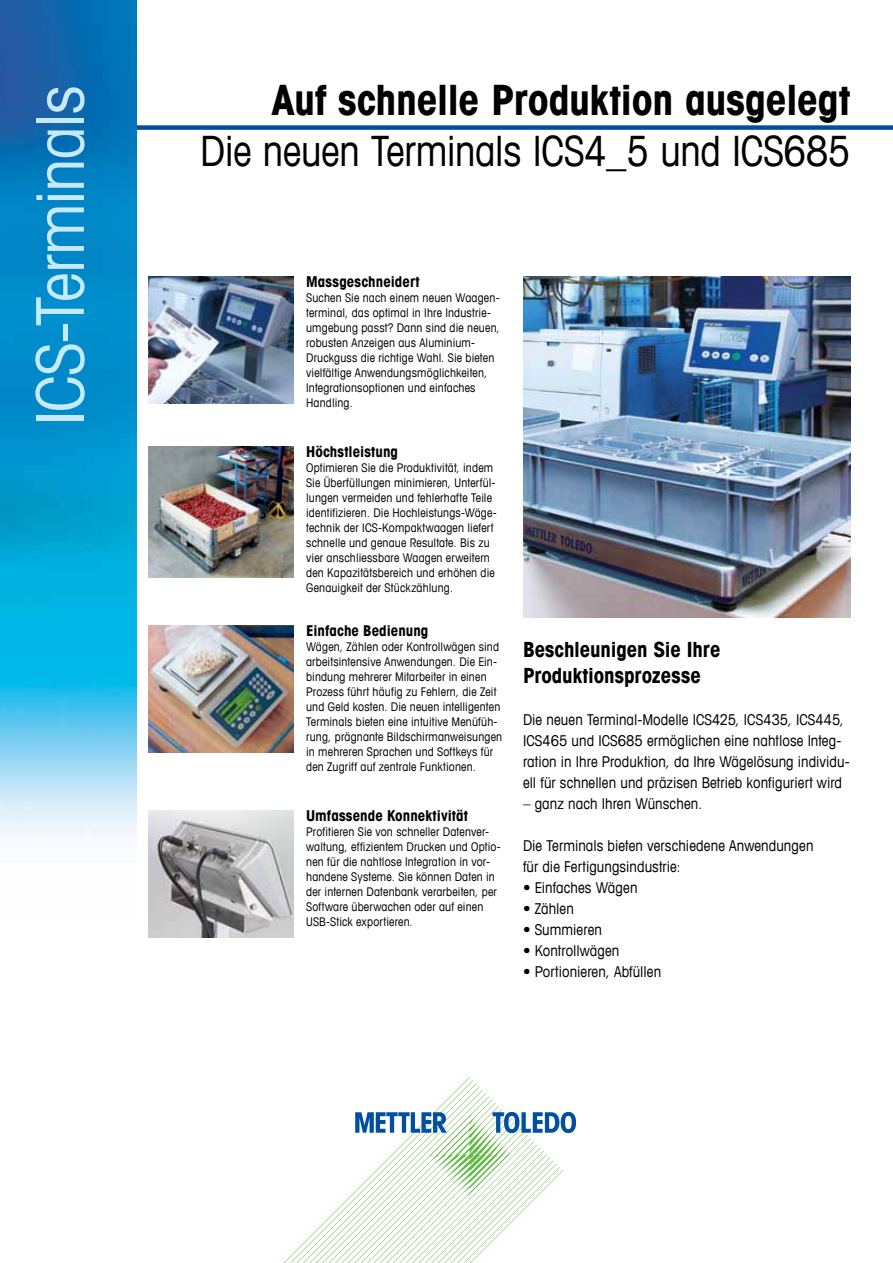
<style>
.page{position:relative;width:893px;height:1263px;background:#fff}
.page>*{position:absolute;margin:0;border:0;box-sizing:border-box;transform-origin:0 0}
.t1{font:condensed 66px "Avant Garde Com";letter-spacing:-.015em;color:#c7eafb}
.t2{font:condensed 42px "Avant Garde Com";letter-spacing:-.01em;color:#000}
.t3{font:700 condensed 42px "Avant Garde Com";letter-spacing:-.01em;color:#000}
.t4{font:700 condensed 21px/25.5px "Avant Garde Com";letter-spacing:-.005em;color:#000}
.t5{font:condensed 15px/21px "Avant Garde Com";letter-spacing:.005em;color:#000}
.t6{font:700 condensed 15px "Avant Garde Com";letter-spacing:.005em;color:#000}
.t7{font:condensed 12px/15px "Avant Garde Com";letter-spacing:.015em;color:#000}
</style>
<div class="page">
<div style="left:111px;top:125px;width:782px;height:5px;background:#004fa3"></div>
<svg style="left:284px;top:1077px;width:292px;height:186px"></svg>
<img style="left:0;top:0;width:136px;height:836px">
<img style="left:523px;top:276px;width:327px;height:341px">
<img style="left:149px;top:810px;width:144px;height:128px">
<img style="left:149px;top:276px;width:144px;height:128px">
<img style="left:149px;top:446px;width:144px;height:132px">
<img style="left:149px;top:625px;width:144px;height:128px">
<h1 class="t1" style="left:19px;top:426px;width:342px;rotate:-90deg">ICS-Terminals</h1>
<h2 class="t3" style="left:271px;top:73px;width:580px">Auf schnelle Produktion ausgelegt</h2>
<h2 class="t2" style="left:200px;top:125px;width:652px">Die neuen Terminals ICS4_5 und ICS685</h2>
<p class="t6" style="left:306px;top:272px;width:115px">Massgeschneidert</p>
<p class="t7" style="left:306px;top:290px;width:195px">Suchen Sie nach einem neuen Waagen&shy;terminal, das optimal in Ihre Industrie&shy;umgebung passt? Dann sind die neuen, robusten Anzeigen aus Aluminium-Druckguss die richtige Wahl. Sie bieten vielfältige Anwendungsmöglichkeiten, Integrationsoptionen und einfaches Handling.</p>
<p class="t6" style="left:306px;top:442px;width:93px">Höchstleistung</p>
<p class="t7" style="left:306px;top:460px;width:192px">Optimieren Sie die Produktivität, indem Sie Überfüllungen minimieren, Unterfül&shy;lungen vermeiden und fehlerhafte Teile identifizieren. Die Hochleistungs-Wäge&shy;technik der ICS-Kompaktwaagen liefert schnelle und genaue Resultate. Bis zu vier anschliessbare Waagen erweitern den Kapazitätsbereich und erhöhen die Genauigkeit der Stückzählung.</p>
<p class="t6" style="left:306px;top:621px;width:124px">Einfache Bedienung</p>
<p class="t7" style="left:306px;top:639px;width:198px">Wägen, Zählen oder Kontrollwägen sind arbeitsintensive Anwendungen. Die Ein&shy;bindung mehrerer Mitarbeiter in einen Prozess führt häufig zu Fehlern, die Zeit und Geld kosten. Die neuen intelligenten Terminals bieten eine intuitive Menüfüh&shy;rung, prägnante Bildschirmanweisungen in mehreren Sprachen und Softkeys für den Zugriff auf zentrale Funktionen.</p>
<p class="t6" style="left:306px;top:806px;width:163px">Umfassende Konnektivität</p>
<p class="t7" style="left:306px;top:824px;width:196px">Profitieren Sie von schneller Datenver&shy;waltung, effizientem Drucken und Optio&shy;nen für die nahtlose Integration in vor&shy;handene Systeme. Sie können Daten in der internen Datenbank verarbeiten, per Software überwachen oder auf einen USB-Stick exportieren.</p>
<h3 class="t4" style="left:523px;top:636px;width:199px">Beschleunigen Sie Ihre<br>Produktionsprozesse</h3>
<p class="t5" style="left:523px;top:709px;width:328px">Die neuen Terminal-Modelle ICS425, ICS435, ICS445, ICS465 und ICS685 ermöglichen eine nahtlose Integ&shy;ration in Ihre Produktion, da Ihre Wägelösung individu&shy;ell für schnellen und präzisen Betrieb konfiguriert wird</p>
<p class="t5" style="left:523px;top:793px;width:181px">– ganz nach Ihren Wünschen.</p>
<p class="t5" style="left:523px;top:835px;width:292px">Die Terminals bieten verschiedene Anwendungen für die Fertigungsindustrie:</p>
<p class="t5" style="left:523px;top:877px;width:116px">• Einfaches Wägen</p>
<p class="t5" style="left:523px;top:898px;width:52px">• Zählen</p>
<p class="t5" style="left:523px;top:919px;width:80px">• Summieren</p>
<p class="t5" style="left:523px;top:940px;width:98px">• Kontrollwägen</p>
<p class="t5" style="left:523px;top:961px;width:140px">• Portionieren, Abfüllen</p>
</div>
